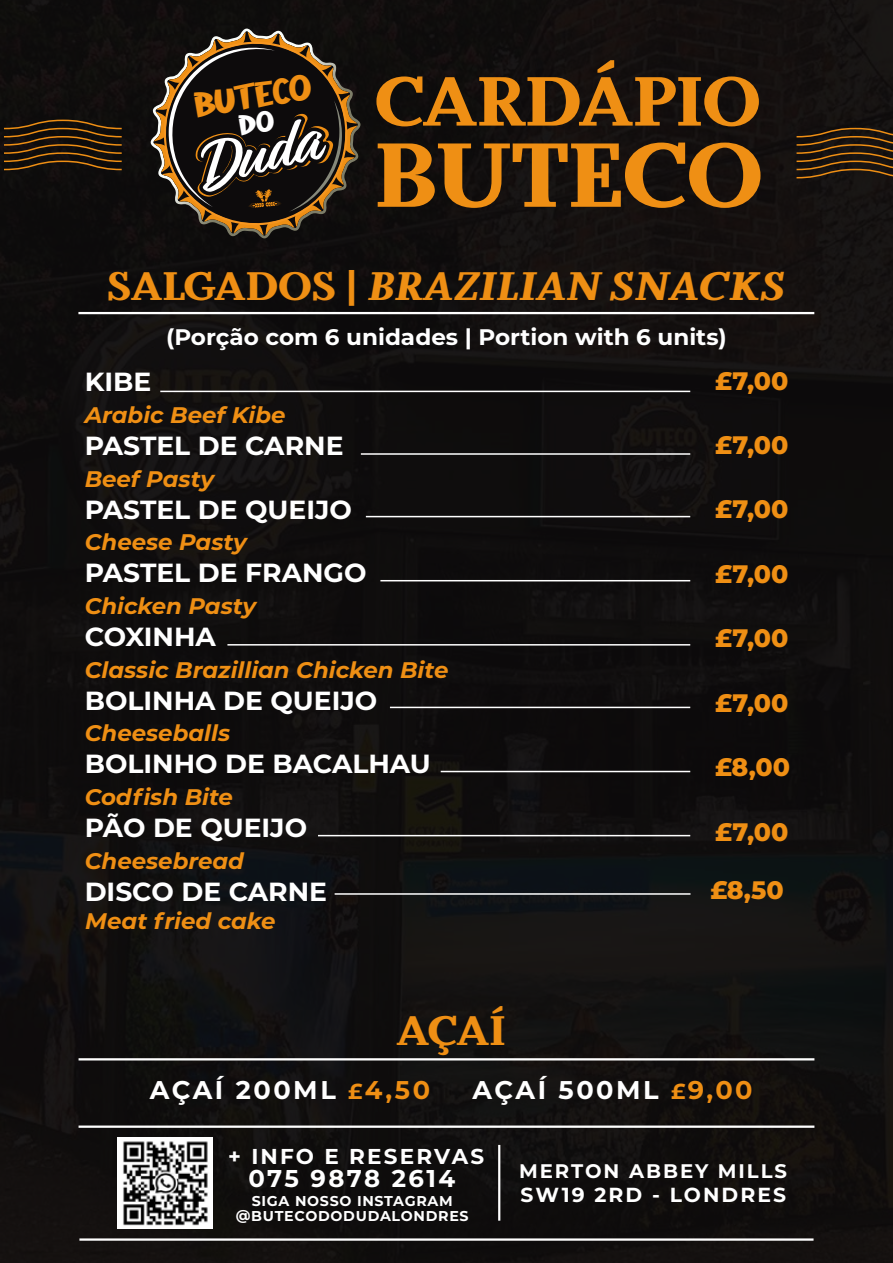
<style>
.page{position:relative;width:893px;height:1263px;background:#0d0b0c}
.page>*{position:absolute;margin:0;border:0;box-sizing:border-box;transform-origin:0 0}
.t1{font:900 92.25px "Odile";color:#ef8f14}
.t2{font:900 70.5px "Odile";color:#ef8f14}
.t3{font:900 42px "Odile";color:#ef8f14}
.t4{font:italic 900 40.5px "Odile";letter-spacing:.005em;color:#ef8f14}
.t5{font:33px "a Aha Wow";color:#ef8f14}
.t6{font:700 26.25px "Montserrat";color:#fff}
.t7{font:700 25.65px "Montserrat";letter-spacing:.1em;color:#fff}
.t8{font:800 25.2px "Montserrat";color:#ef8f14}
.t9{font:700 24.3px "Montserrat";letter-spacing:.1em;color:#fff}
.t10{font:italic 700 22.5px "Montserrat";color:#ef8f14}
.t11{font:700 22.5px "Montserrat";color:#fff}
.t12{font:700 21.6px "Montserrat";letter-spacing:.1em;color:#fff}
.t13{font:700 20.4px "Montserrat";letter-spacing:.1em;color:#fff}
.t14{font:700 19.65px "Montserrat";letter-spacing:.1em;color:#fff}
.t15{font:700 14.25px/15.1px "Montserrat";letter-spacing:.05em;color:#fff;text-align:center}
.s1{font-style:normal}
.s2{font-size:21.75px;color:#ef8f14}
.s3{color:#ef8f14}
</style>
<div class="page">
<svg style="left:795px;top:127px;width:98px;height:52px"></svg>
<svg style="left:2px;top:119px;width:120px;height:52px"></svg>
<hr style="left:79px;top:1125px;width:735px;height:3px;background:#fff">
<hr style="left:79px;top:1238px;width:734px;height:3px;background:#fff">
<hr style="left:78px;top:312px;width:736px;height:2px;background:#fff">
<hr style="left:498px;top:1145px;width:2px;height:76px;background:#fff">
<img style="left:118px;top:1137px;width:94px;height:92px">
<hr style="left:160px;top:391px;width:530px;height:1px;background:#fff">
<hr style="left:361px;top:453px;width:329px;height:2px;background:#fff">
<hr style="left:366px;top:516px;width:324px;height:1px;background:#fff">
<hr style="left:380px;top:580px;width:310px;height:1px;background:#fff">
<hr style="left:227px;top:644px;width:463px;height:1px;background:#fff">
<hr style="left:390px;top:707px;width:300px;height:1px;background:#fff">
<hr style="left:441px;top:771px;width:249px;height:1px;background:#fff">
<hr style="left:318px;top:835px;width:372px;height:1px;background:#fff">
<hr style="left:335px;top:893px;width:355px;height:2px;background:#fff">
<hr style="left:79px;top:1058px;width:735px;height:2px;background:#fff">
<svg style="left:150px;top:29px;width:211px;height:210px"></svg>
<h3 class="t5" style="left:191px;top:92px;width:120px;rotate:-10deg">BUTECO</h3>
<h2 class="t2" style="left:375px;top:53px;width:387px">CARDÁPIO</h2>
<h1 class="t1" style="left:376px;top:112px;width:388px">BUTECO</h1>
<h3 class="t4" style="left:107px;top:259px;width:679px"><span class="s1">SALGADOS |</span> BRAZILIAN SNACKS</h3>
<p class="t11" style="left:166px;top:321px;width:562px">(Porção com 6 unidades | Portion with 6 units)</p>
<p class="t6" style="left:85px;top:363px;width:68px">KIBE</p>
<p class="t10" style="left:85px;top:399px;width:202px">Arabic Beef Kibe</p>
<p class="t6" style="left:85px;top:427px;width:260px">PASTEL DE CARNE</p>
<p class="t10" style="left:85px;top:462px;width:131px">Beef Pasty</p>
<p class="t6" style="left:85px;top:490px;width:269px">PASTEL DE QUEIJO</p>
<p class="t10" style="left:85px;top:526px;width:164px">Cheese Pasty</p>
<p class="t6" style="left:85px;top:554px;width:283px">PASTEL DE FRANGO</p>
<p class="t10" style="left:85px;top:590px;width:173px">Chicken Pasty</p>
<p class="t6" style="left:85px;top:618px;width:133px">COXINHA</p>
<p class="t10" style="left:85px;top:653px;width:365px">Classic Brazillian Chicken Bite</p>
<p class="t6" style="left:85px;top:681px;width:294px">BOLINHA DE QUEIJO</p>
<p class="t10" style="left:85px;top:717px;width:147px">Cheeseballs</p>
<p class="t6" style="left:85px;top:745px;width:348px">BOLINHO DE BACALHAU</p>
<p class="t10" style="left:85px;top:781px;width:150px">Codfish Bite</p>
<p class="t6" style="left:85px;top:809px;width:224px">PÃO DE QUEIJO</p>
<p class="t10" style="left:85px;top:845px;width:161px">Cheesebread</p>
<p class="t6" style="left:85px;top:872px;width:244px">DISCO DE CARNE</p>
<p class="t8" style="left:715px;top:362px;width:75px">£7,00</p>
<p class="t8" style="left:715px;top:427px;width:75px">£7,00</p>
<p class="t8" style="left:715px;top:491px;width:75px">£7,00</p>
<p class="t8" style="left:715px;top:555px;width:75px">£7,00</p>
<p class="t8" style="left:715px;top:620px;width:75px">£7,00</p>
<p class="t8" style="left:715px;top:684px;width:75px">£7,00</p>
<p class="t8" style="left:715px;top:749px;width:76px">£8,00</p>
<p class="t8" style="left:715px;top:813px;width:75px">£7,00</p>
<p class="t8" style="left:710px;top:872px;width:75px">£8,50</p>
<p class="t10" style="left:85px;top:905px;width:192px">Meat fried cake</p>
<h3 class="t3" style="left:396px;top:1002px;width:110px">AÇAÍ</h3>
<p class="t7" style="left:150px;top:1071px;width:282px">AÇAÍ 200ML <span class="s2">£</span><span class="s3">4,50</span></p>
<p class="t7" style="left:473px;top:1071px;width:282px">AÇAÍ 500ML <span class="s2">£</span><span class="s3">9,00</span></p>
<p class="t12" style="left:228px;top:1140px;width:258px">+ INFO E RESERVAS</p>
<p class="t9" style="left:248px;top:1161px;width:208px">075 9878 2614</p>
<p class="t15" style="left:236px;top:1192px;width:234px">SIGA NOSSO INSTAGRAM @BUTECODODUDALONDRES</p>
<p class="t14" style="left:519px;top:1157px;width:269px">MERTON ABBEY MILLS</p>
<p class="t13" style="left:520px;top:1180px;width:267px">SW19 2RD - LONDRES</p>
</div>
